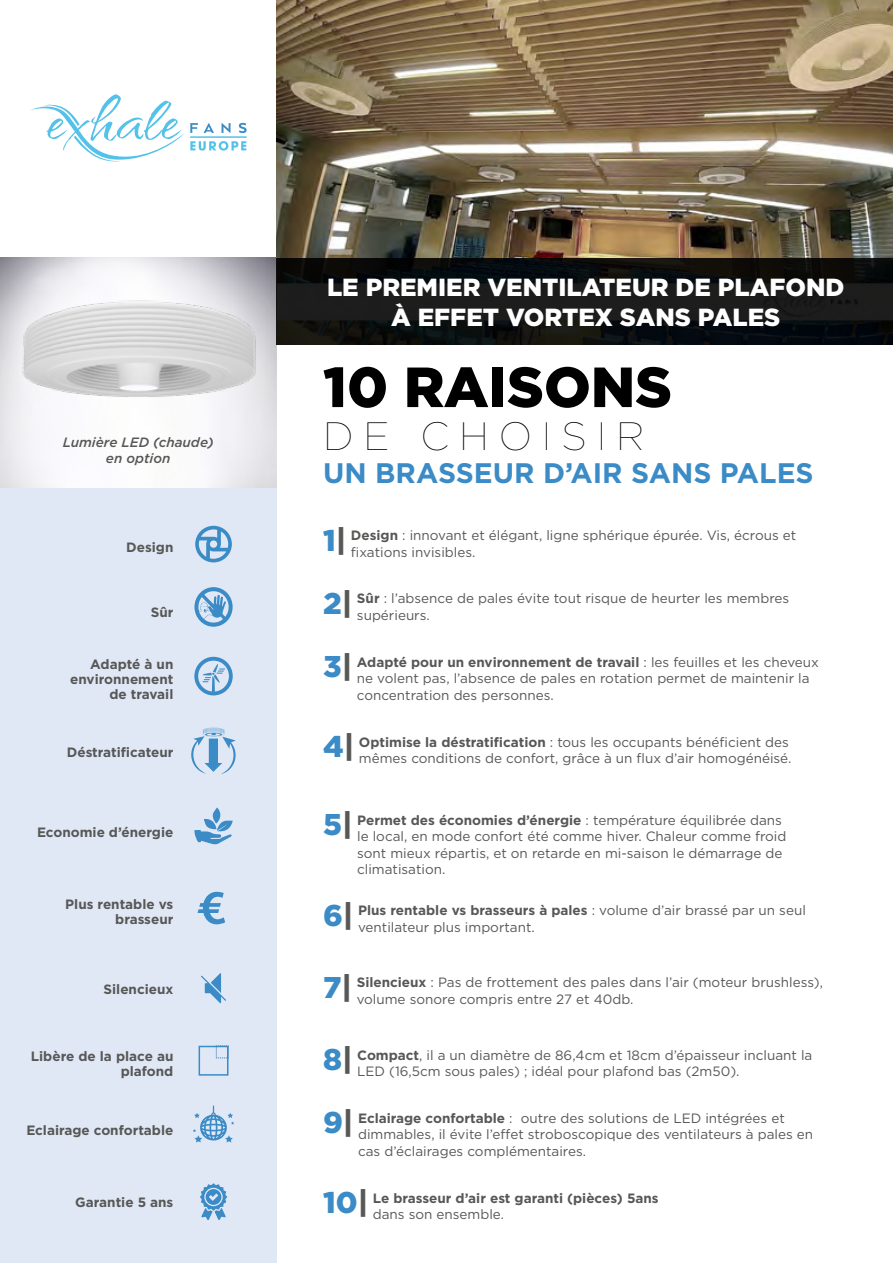
<style>
.page{position:relative;width:893px;height:1263px;background:#fff}
.page>*{position:absolute;margin:0;border:0;box-sizing:border-box;transform-origin:0 0}
.t1{font:900 56.55px "Gotham";color:#000}
.t2{font:100 39.6px "Gotham";letter-spacing:.25em;color:#000}
.t3{font:900 30px "Gotham";color:#3b8bc6}
.t4{font:700 28.2px "Gotham";color:#3b8bc6}
.t5{font:900 24.75px/29.7px "Gotham";color:#fff;text-align:center}
.t6{font:13.5px/16.5px "Gotham";color:#575756}
.t7{font:700 13.5px/15px "Gotham";color:#575756;text-align:right}
.t8{font:italic 500 13.5px/16.2px "Gotham";color:#575756;text-align:center}
.s1{color:#575756}
.s2{font-weight:700}
</style>
<div class="page">
<img style="left:276px;top:0;width:617px;height:258px">
<svg style="left:276px;top:258px;width:617px;height:86px;background:#121313"></svg>
<div style="left:0;top:488px;width:276px;height:775px;background:#e0e8f6"></div>
<svg style="left:201px;top:973px;width:25px;height:30px"></svg>
<svg style="left:194px;top:807px;width:39px;height:37px"></svg>
<img style="left:16px;top:294px;width:244px;height:111px">
<svg style="left:30px;top:94px;width:154px;height:68px"></svg>
<svg style="left:190px;top:123px;width:57px;height:10px"></svg>
<svg style="left:190px;top:141px;width:56px;height:10px"></svg>
<hr style="left:190px;top:136px;width:57px;height:2px;background:#54c2e8">
<svg style="left:195px;top:526px;width:37px;height:36px"></svg>
<svg style="left:194px;top:587px;width:39px;height:40px"></svg>
<svg style="left:194px;top:657px;width:39px;height:38px"></svg>
<svg style="left:200px;top:1183px;width:27px;height:37px"></svg>
<div style="left:199px;top:1046px;width:29px;height:30px;border:2px solid #3b8bc6"></div>
<svg style="left:216px;top:1045px;width:13px;height:14px"></svg>
<svg style="left:193px;top:1106px;width:41px;height:36px"></svg>
<svg style="left:191px;top:728px;width:45px;height:46px"></svg>
<svg style="left:198px;top:892px;width:27px;height:32px"></svg>
<p class="t8" style="left:63px;top:434px;width:152px">Lumière LED (chaude) en option</p>
<p class="t7" style="left:126px;top:540px;width:49px">Design</p>
<p class="t7" style="left:151px;top:605px;width:24px">Sûr</p>
<p class="t7" style="left:70px;top:657px;width:105px">Adapté à un environnement de travail</p>
<p class="t7" style="left:67px;top:744px;width:108px">Déstratificateur</p>
<p class="t7" style="left:37px;top:824px;width:138px">Economie d’énergie</p>
<p class="t7" style="left:65px;top:897px;width:110px">Plus rentable vs brasseur</p>
<p class="t7" style="left:104px;top:981px;width:71px">Silencieux</p>
<p class="t7" style="left:31px;top:1048px;width:144px">Libère de la place au plafond</p>
<p class="t7" style="left:26px;top:1122px;width:149px">Eclairage confortable</p>
<p class="t7" style="left:75px;top:1195px;width:100px">Garantie 5 ans</p>
<h3 class="t5" style="left:327px;top:272px;width:519px">LE PREMIER VENTILATEUR DE PLAFOND<br>À EFFET VORTEX SANS PALES</h3>
<h1 class="t1" style="left:323px;top:348px;width:350px">10 RAISONS</h1>
<h2 class="t2" style="left:323px;top:411px;width:323px">DE CHOISIR</h2>
<h3 class="t4" style="left:323px;top:455px;width:492px">UN BRASSEUR D’AIR SANS PALES</h3>
<h3 class="t3" style="left:323px;top:519px;width:25px">1<span class="s1">|</span></h3>
<p class="t6" style="left:351px;top:527px;width:447px"><span class="s2">Design</span> : innovant et élégant, ligne sphérique épurée. Vis, écrous et fixations invisibles.</p>
<h3 class="t3" style="left:323px;top:583px;width:31px">2<span class="s1">|</span></h3>
<p class="t6" style="left:357px;top:590px;width:434px"><span class="s2">Sûr</span> : l’absence de pales évite tout risque de heurter les membres supérieurs.</p>
<h3 class="t3" style="left:323px;top:646px;width:31px">3<span class="s1">|</span></h3>
<p class="t6" style="left:357px;top:653px;width:464px"><span class="s2">Adapté pour un environnement de travail</span> : les feuilles et les cheveux ne volent pas, l’absence de pales en rotation permet de maintenir la concentration des personnes.</p>
<h3 class="t3" style="left:323px;top:726px;width:33px">4<span class="s1">|</span></h3>
<p class="t6" style="left:359px;top:733px;width:434px"><span class="s2">Optimise la déstratification</span> : tous les occupants bénéficient des mêmes conditions de confort, grâce à un flux d’air homogénéisé.</p>
<h3 class="t3" style="left:323px;top:804px;width:31px">5<span class="s1">|</span></h3>
<p class="t6" style="left:357px;top:811px;width:431px"><span class="s2">Permet des économies d’énergie</span> : température équilibrée dans le local, en mode confort été comme hiver. Chaleur comme froid sont mieux répartis, et on retarde en mi-saison le démarrage de climatisation.</p>
<h3 class="t3" style="left:323px;top:894px;width:32px">6<span class="s1">|</span></h3>
<p class="t6" style="left:358px;top:902px;width:449px"><span class="s2">Plus rentable vs brasseurs à pales</span> : volume d’air brassé par un seul ventilateur plus important.</p>
<h3 class="t3" style="left:323px;top:966px;width:31px">7<span class="s1">|</span></h3>
<p class="t6" style="left:357px;top:974px;width:468px"><span class="s2">Silencieux</span> : Pas de frottement des pales dans l’air (moteur brushless), volume sonore compris entre 27 et 40db.</p>
<h3 class="t3" style="left:323px;top:1039px;width:31px">8<span class="s1">|</span></h3>
<p class="t6" style="left:357px;top:1046px;width:457px"><span class="s2">Compact</span>, il a un diamètre de 86,4cm et 18cm d’épaisseur incluant la<br>LED (16,5cm sous pales) ; idéal pour plafond bas (2m50).</p>
<h3 class="t3" style="left:323px;top:1102px;width:32px">9<span class="s1">|</span></h3>
<p class="t6" style="left:358px;top:1109px;width:457px"><span class="s2">Eclairage confortable</span> : outre des solutions de LED intégrées et dimmables, il évite l’effet stroboscopique des ventilateurs à pales en cas d’éclairages complémentaires.</p>
<h3 class="t3" style="left:323px;top:1182px;width:47px">10<span class="s1">|</span></h3>
<p class="t7" style="left:373px;top:1190px;width:287px">Le brasseur d’air est garanti (pièces) 5ans</p>
<p class="t6" style="left:373px;top:1206px;width:133px">dans son ensemble.</p>
</div>
